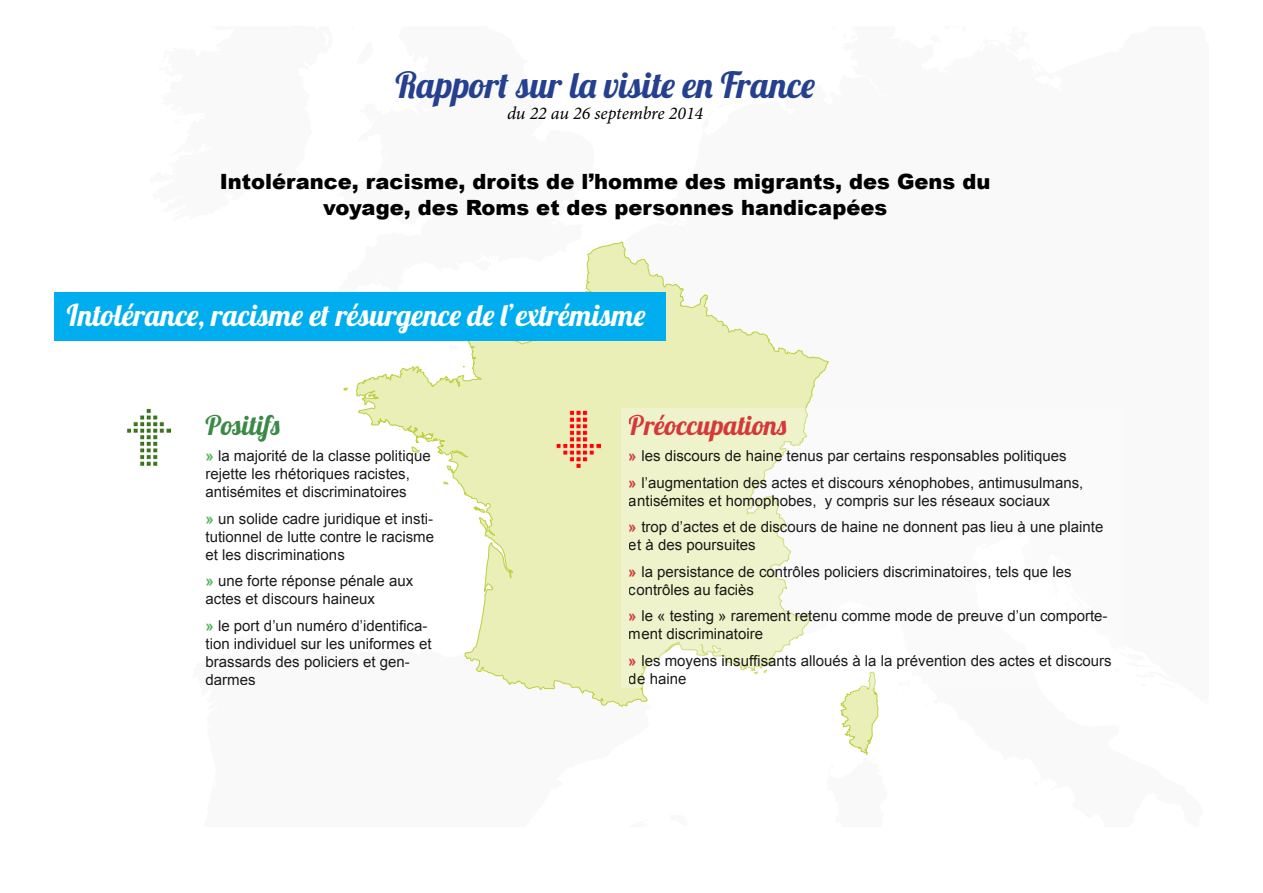
<style>
.page{position:relative;width:1263px;height:893px;background:#fff}
.page>*{position:absolute;margin:0;border:0;box-sizing:border-box;transform-origin:0 0}
.t1{font:36px "Lobster 1.4";color:#25408f}
.t2{font:30px "Lobster 1.4";color:#fff}
.t3{font:27px "Lobster 1.4";color:#d2232a}
.t4{font:27px "Lobster 1.4";color:#257c32}
.t5{font:900 21px/25.2px "Arial";color:#000;text-align:center}
.t6{font:italic 18px "Minion Pro";letter-spacing:-.005em;color:#000}
.t7{font:15px/18px "Arial";color:#000}
.s1{font-weight:700;color:#41ad49}
.s2{font-weight:700;color:#d2232a}
</style>
<div class="page">
<svg style="left:343px;top:241px;width:536px;height:514px"></svg>
<svg style="left:622px;top:409px;width:257px;height:279px;fill:#eff3cb"></svg>
<div style="left:54px;top:292px;width:611px;height:49px;background:#00aeef"></div>
<img style="left:556px;top:411px;width:44px;height:57px">
<img style="left:126px;top:408px;width:45px;height:57px">
<h1 class="t1" style="left:395px;top:62px;width:421px">Rapport sur la visite en France</h1>
<p class="t6" style="left:507px;top:101px;width:198px">du 22 au 26 septembre 2014</p>
<h3 class="t5" style="left:220px;top:169px;width:772px">Intolérance, racisme, droits de l’homme des migrants, des Gens du voyage, des Roms et des personnes handicapées</h3>
<h2 class="t2" style="left:67px;top:296px;width:580px">Intolérance, racisme et résurgence de l’extrémisme</h2>
<h3 class="t4" style="left:206px;top:408px;width:76px">Positifs</h3>
<p class="t7" style="left:206px;top:447px;width:227px"><span class="s1">»</span> la majorité de la classe politique rejette les rhétoriques racistes, antisémites et discriminatoires</p>
<p class="t7" style="left:206px;top:510px;width:230px;text-align:justify"><span class="s1">»</span> un solide cadre juridique et insti&shy;tutionnel de lutte contre le racisme et les discriminations</p>
<p class="t7" style="left:206px;top:572px;width:209px"><span class="s1">»</span> une forte réponse pénale aux actes et discours haineux</p>
<p class="t7" style="left:206px;top:617px;width:227px"><span class="s1">»</span> le port d’un numéro d’identifica&shy;tion individuel sur les uniformes et brassards des policiers et gen&shy;darmes</p>
<h3 class="t3" style="left:629px;top:408px;width:159px">Préoccupations</h3>
<p class="t7" style="left:629px;top:443px;width:456px;line-height:26.5px"><span class="s2">»</span> les discours de haine tenus par certains responsables politiques<br><span class="s2">»</span> l’augmentation des actes et discours xénophobes, antimusulmans,</p>
<p class="t7" style="left:629px;top:487px;width:476px;line-height:26.5px">antisémites et homophobes, y compris sur les réseaux sociaux<br><span class="s2">»</span> trop d’actes et de discours de haine ne donnent pas lieu à une plainte</p>
<p class="t7" style="left:629px;top:532px;width:444px;line-height:26.5px">et à des poursuites<br><span class="s2">»</span> la persistance de contrôles policiers discriminatoires, tels que les</p>
<p class="t7" style="left:629px;top:576px;width:480px;line-height:26.5px">contrôles au faciès<br><span class="s2">»</span> le « testing » rarement retenu comme mode de preuve d’un comporte-</p>
<p class="t7" style="left:629px;top:621px;width:484px;line-height:26.5px">ment discriminatoire<br><span class="s2">»</span> les moyens insuffisants alloués à la la prévention des actes et discours</p>
<p class="t7" style="left:629px;top:670px;width:59px">de haine</p>
</div>
